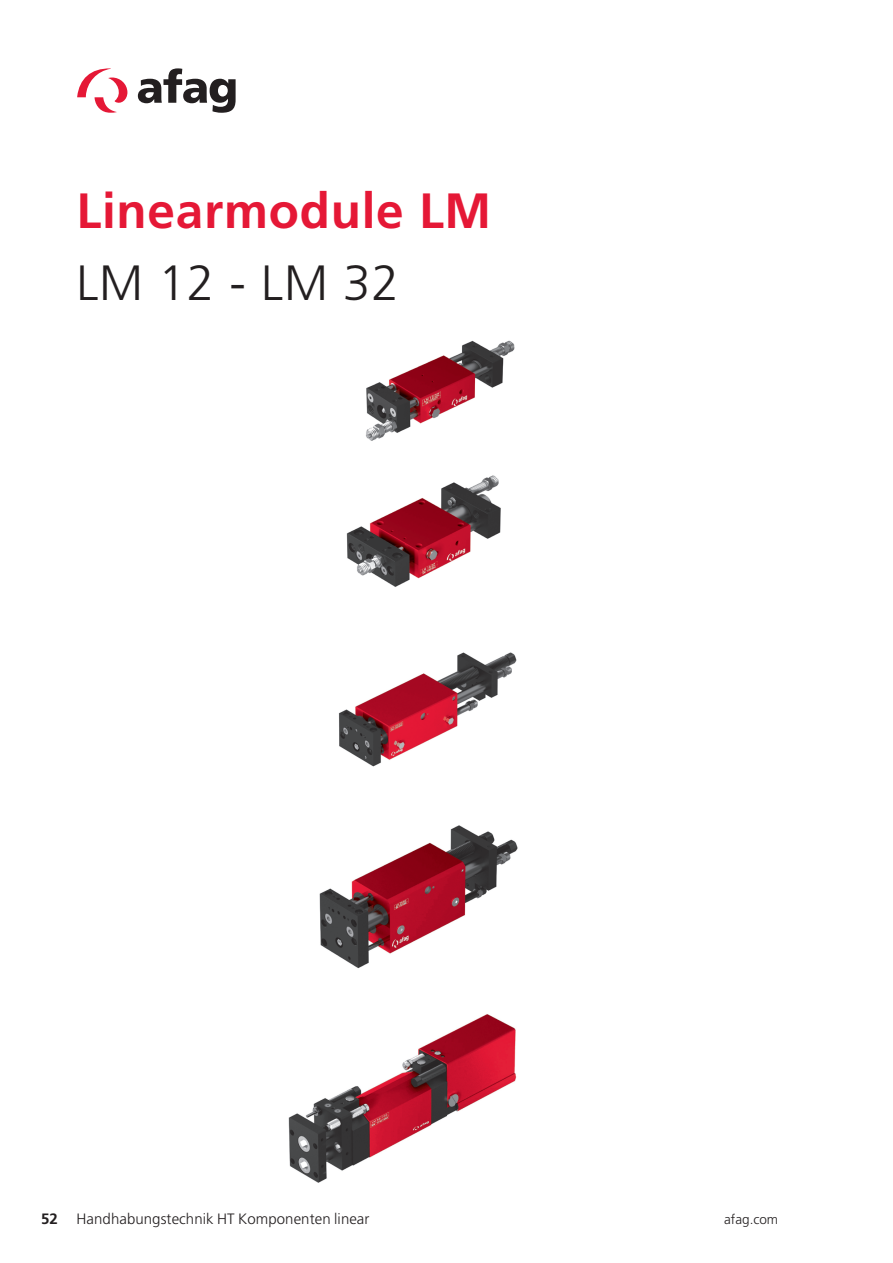
<style>
.page{position:relative;width:893px;height:1263px;background:#fff}
.page>*{position:absolute;margin:0;border:0;box-sizing:border-box;transform-origin:0 0}
.t1{font:700 49.5px "Frutiger LT Pro";letter-spacing:.015em;color:#e51836}
.t2{font:300 49.5px "Frutiger LT Pro";letter-spacing:.015em;color:#231f20}
.t3{font:300 15px "Frutiger LT Pro";letter-spacing:.005em;color:#231f20}
.t4{font:300 13.5px "Frutiger LT Pro";color:#231f20}
.s1{font-weight:700}
</style>
<div class="page">
<svg style="left:77px;top:68px;width:50px;height:45px"></svg>
<svg style="left:138px;top:68px;width:98px;height:45px"></svg>
<img style="left:288px;top:1014px;width:229px;height:169px">
<img style="left:366px;top:340px;width:149px;height:101px">
<img style="left:346px;top:475px;width:155px;height:112px">
<img style="left:339px;top:652px;width:177px;height:115px">
<img style="left:319px;top:825px;width:199px;height:144px">
<h1 class="t1" style="left:77px;top:181px;width:416px">Linearmodule LM</h1>
<h1 class="t2" style="left:77px;top:254px;width:324px">LM 12 - LM 32</h1>
<p class="t3" style="left:41px;top:1210px;width:330px"><span class="s1">52</span> Handhabungstechnik HT Komponenten linear</p>
<p class="t4" style="left:724px;top:1211px;width:55px">afag.com</p>
</div>
